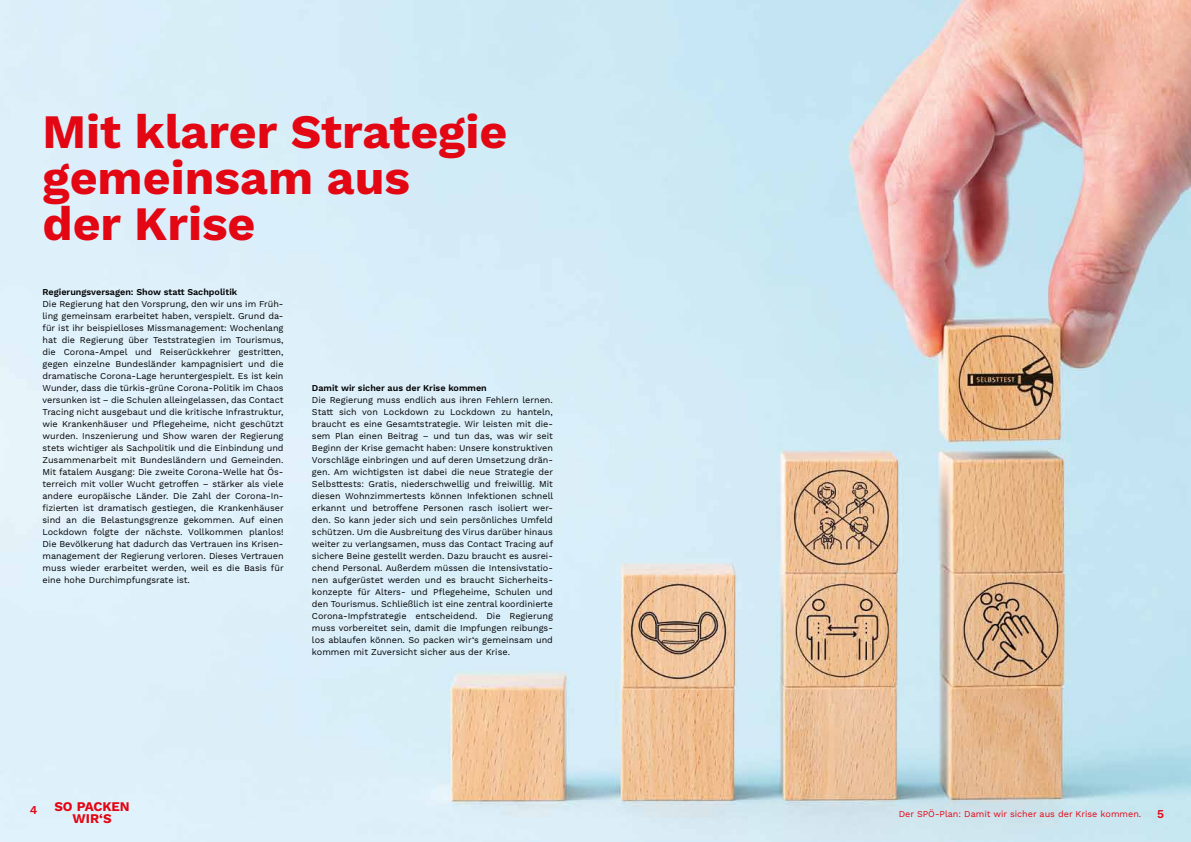
<style>
.page{position:relative;width:1191px;height:842px;background:#fff}
.page>*{position:absolute;margin:0;border:0;box-sizing:border-box;transform-origin:0 0}
.t1{font:700 48px/46px "Work Sans";color:#e30613}
.t2{font:700 13.3px/12px "Work Sans";color:#e30613;text-align:center}
.t3{font:600 12px "Work Sans";color:#e30613}
.t4{font:9px/12px "Work Sans";color:#000;text-align:justify}
.t5{font:600 9px "Work Sans";color:#000}
.t6{font:9px "Work Sans";color:#e30613}
</style>
<div class="page">
<img style="left:0;top:0;width:1191px;height:842px">
<h1 class="t1" style="left:43px;top:111px;width:466px">Mit klarer Strategie gemeinsam aus<br>der Krise</h1>
<p class="t5" style="left:43px;top:286px;width:196px">Regierungsversagen: Show statt Sachpolitik</p>
<p class="t4" style="left:43px;top:298px;width:243px">Die Regierung hat den Vorsprung, den wir uns im Früh&shy;ling gemeinsam erarbeitet haben, verspielt. Grund da&shy;für ist ihr beispielloses Missmanagement: Wochenlang hat die Regierung über Teststrategien im Tourismus, die Corona-Ampel und Reiserückkehrer gestritten, gegen einzelne Bundesländer kampagnisiert und die dramatische Corona-Lage heruntergespielt. Es ist kein Wunder, dass die türkis-grüne Corona-Politik im Chaos versunken ist – die Schulen alleingelassen, das Contact Tracing nicht ausgebaut und die kritische Infrastruktur, wie Krankenhäuser und Pflegeheime, nicht geschützt wurden. Inszenierung und Show waren der Regierung stets wichtiger als Sachpolitik und die Einbindung und Zusammenarbeit mit Bundesländern und Gemeinden.<br>Mit fatalem Ausgang: Die zweite Corona-Welle hat Ös&shy;terreich mit voller Wucht getroffen – stärker als viele andere europäische Länder. Die Zahl der Corona-In&shy;fizierten ist dramatisch gestiegen, die Krankenhäuser sind an die Belastungsgrenze gekommen. Auf einen Lockdown folgte der nächste. Vollkommen planlos!<br>Die Bevölkerung hat dadurch das Vertrauen ins Krisen&shy;management der Regierung verloren. Dieses Vertrauen muss wieder erarbeitet werden, weil es die Basis für eine hohe Durchimpfungsrate ist.</p>
<p class="t5" style="left:312px;top:382px;width:176px">Damit wir sicher aus der Krise kommen</p>
<p class="t4" style="left:312px;top:394px;width:243px">Die Regierung muss endlich aus ihren Fehlern lernen.<br>Statt sich von Lockdown zu Lockdown zu hanteln, braucht es eine Gesamtstrategie. Wir leisten mit die&shy;sem Plan einen Beitrag – und tun das, was wir seit Beginn der Krise gemacht haben: Unsere konstruktiven Vorschläge einbringen und auf deren Umsetzung drän&shy;gen. Am wichtigsten ist dabei die neue Strategie der Selbsttests: Gratis, niederschwellig und freiwillig. Mit diesen Wohnzimmertests können Infektionen schnell erkannt und betroffene Personen rasch isoliert wer&shy;den. So kann jeder sich und sein persönliches Umfeld schützen. Um die Ausbreitung des Virus darüber hinaus weiter zu verlangsamen, muss das Contact Tracing auf sichere Beine gestellt werden. Dazu braucht es ausrei&shy;chend Personal. Außerdem müssen die Intensivstatio&shy;nen aufgerüstet werden und es braucht Sicherheits&shy;konzepte für Alters- und Pflegeheime, Schulen und den Tourismus. Schließlich ist eine zentral koordinierte Corona-Impfstrategie entscheidend. Die Regierung muss vorbereitet sein, damit die Impfungen reibungs&shy;los ablaufen können. So packen wir‘s gemeinsam und kommen mit Zuversicht sicher aus der Krise.</p>
<h2 class="t2" style="left:54px;top:801px;width:77px">SO PACKEN<br>WIR‘S</h2>
<h3 class="t3" style="left:30px;top:803px;width:9px">4</h3>
<p class="t6" style="left:898px;top:808px;width:244px">Der SPÖ-Plan: Damit wir sicher aus der Krise kommen.</p>
<h3 class="t3" style="left:1157px;top:807px;width:8px">5</h3>
</div>
